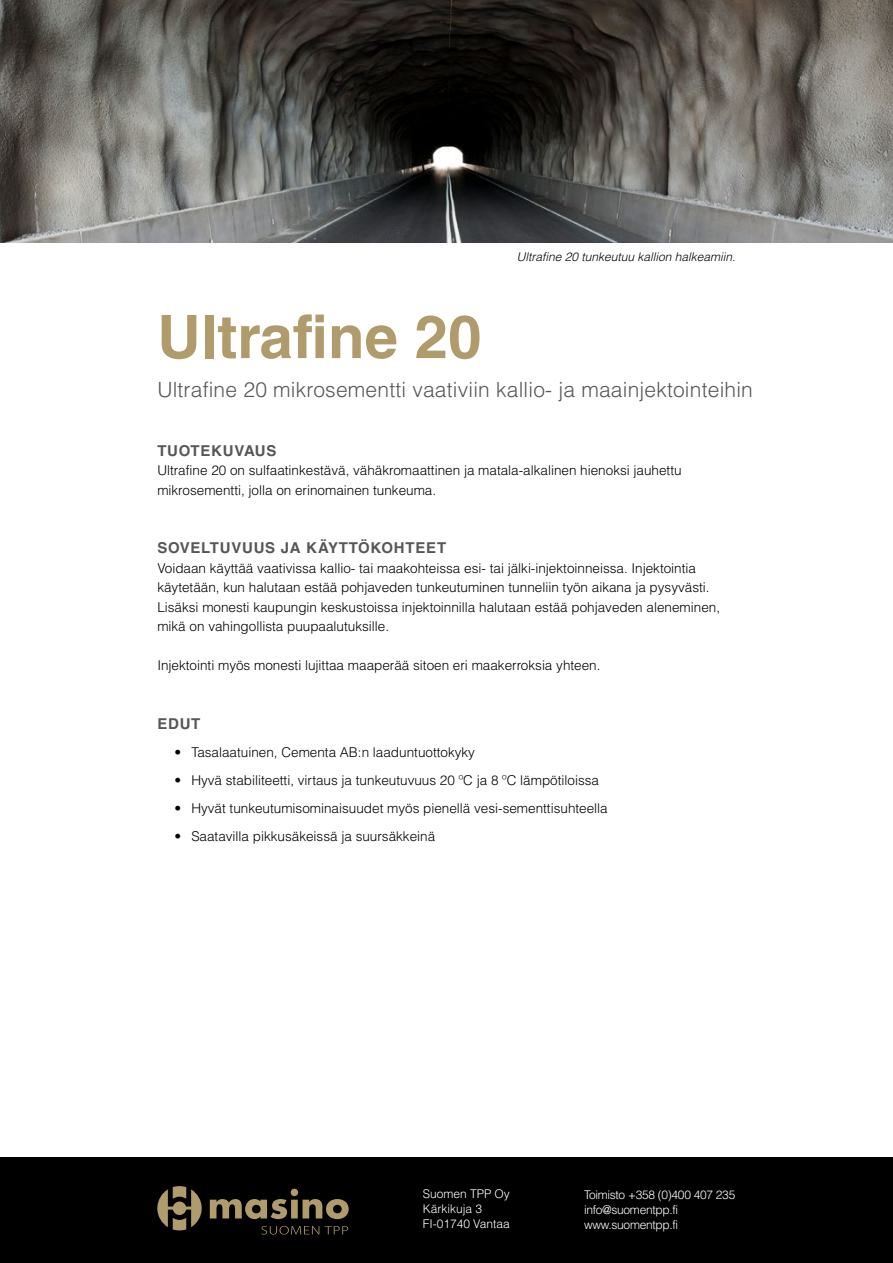
<style>
.page{position:relative;width:893px;height:1263px;background:#fff}
.page>*{position:absolute;margin:0;border:0;box-sizing:border-box;transform-origin:0 0}
.t1{font:700 60px "Helvetica LT Std";color:#af9b6b}
.t2{font:300 21px "Helvetica LT Std";letter-spacing:.01em;color:#575756}
.t3{font:700 15px "Helvetica LT Std";letter-spacing:.05em;color:#575756}
.t4{font:300 13.5px/19.5px "Helvetica LT Std";color:#000}
.t5{font:300 12px/15px "Helvetica LT Std";letter-spacing:-.025em;color:#fff}
.t6{font:italic 300 12px "Helvetica LT Std";color:#000}
.t7{font:300 12px/15px "Helvetica LT Std";color:#fff}
</style>
<div class="page">
<div style="left:0;top:1158px;width:893px;height:105px;background:#000"></div>
<svg style="left:210px;top:1189px;width:139px;height:30px"></svg>
<svg style="left:157px;top:1186px;width:45px;height:44px"></svg>
<svg style="left:261px;top:1226px;width:87px;height:8px"></svg>
<img style="left:0;top:0;width:893px;height:243px">
<p class="t6" style="left:517px;top:249px;width:220px">Ultrafine 20 tunkeutuu kallion halkeamiin.</p>
<h1 class="t1" style="left:157px;top:300px;width:326px">Ultrafine 20</h1>
<h2 class="t2" style="left:157px;top:376px;width:597px">Ultrafine 20 mikrosementti vaativiin kallio- ja maainjektointeihin</h2>
<p class="t3" style="left:157px;top:441px;width:121px">TUOTEKUVAUS</p>
<p class="t4" style="left:157px;top:460px;width:526px">Ultrafine 20 on sulfaatinkestävä, vähäkromaattinen ja matala-alkalinen hienoksi jauhettu mikrosementti, jolla on erinomainen tunkeuma.</p>
<p class="t3" style="left:157px;top:539px;width:290px">SOVELTUVUUS JA KÄYTTÖKOHTEET</p>
<p class="t4" style="left:157px;top:558px;width:564px">Voidaan käyttää vaativissa kallio- tai maakohteissa esi- tai jälki-injektoinneissa. Injektointia käytetään, kun halutaan estää pohjaveden tunkeutuminen tunneliin työn aikana ja pysyvästi.<br>Lisäksi monesti kaupungin keskustoissa injektoinnilla halutaan estää pohjaveden aleneminen, mikä on vahingollista puupaalutuksille.</p>
<p class="t4" style="left:157px;top:655px;width:445px">Injektointi myös monesti lujittaa maaperää sitoen eri maakerroksia yhteen.</p>
<p class="t3" style="left:157px;top:714px;width:45px">EDUT</p>
<p class="t4" style="left:174px;top:742px;width:302px">• Tasalaatuinen, Cementa AB:n laaduntuottokyky</p>
<p class="t4" style="left:174px;top:770px;width:426px">• Hyvä stabiliteetti, virtaus ja tunkeutuvuus 20 ºC ja 8 ºC lämpötiloissa</p>
<p class="t4" style="left:174px;top:798px;width:435px">• Hyvät tunkeutumisominaisuudet myös pienellä vesi-sementtisuhteella</p>
<p class="t4" style="left:174px;top:826px;width:262px">• Saatavilla pikkusäkeissä ja suursäkkeinä</p>
<p class="t7" style="left:423px;top:1186px;width:89px">Suomen TPP Oy<br>Kärkikuja 3<br>FI-01740 Vantaa</p>
<p class="t5" style="left:584px;top:1187px;width:153px">Toimisto +358 (0)400 407 235 info@suomentpp.fi www.suomentpp.fi</p>
</div>
